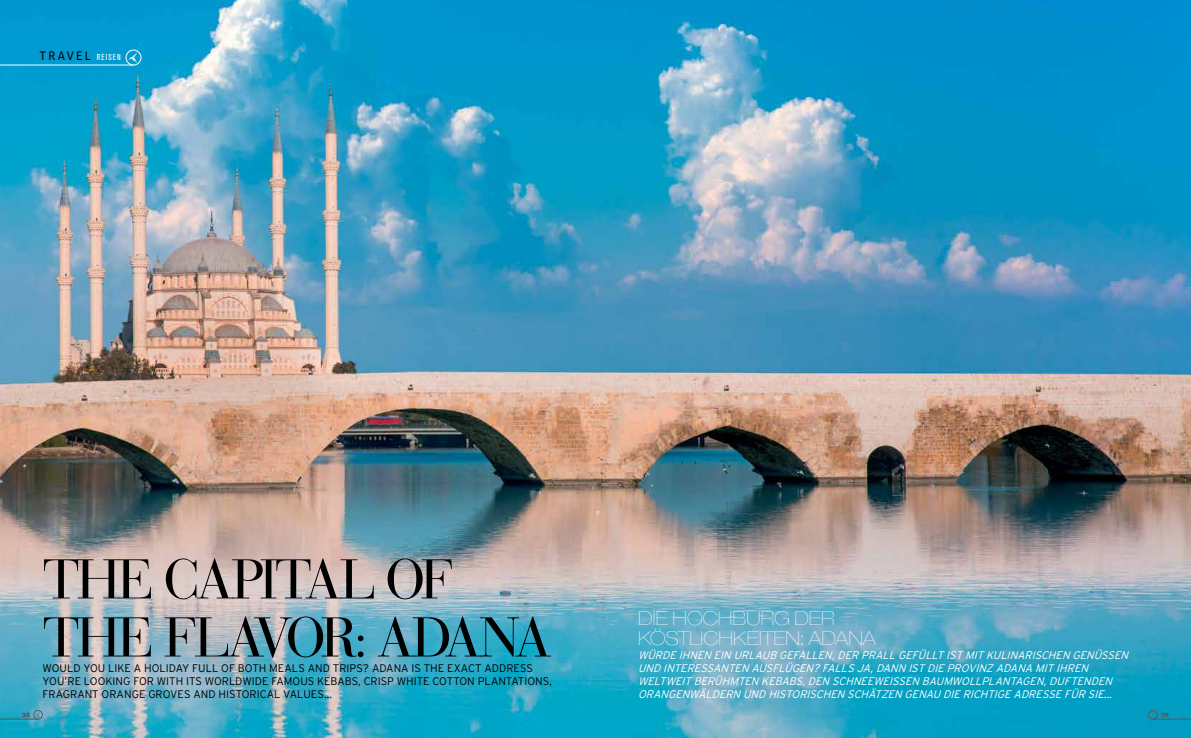
<style>
.page{position:relative;width:1191px;height:738px;background:#fff}
.page>*{position:absolute;margin:0;border:0;box-sizing:border-box;transform-origin:0 0}
.t1{font:55.5px/58px "Bauer Romanm";letter-spacing:-.065em;color:#000}
.t2{font:100 19.2px/20.6px "Lowvetica";letter-spacing:-.005em;color:#fff}
.t3{font:11.4px "Clan Narrow Turk News S Cc";letter-spacing:.205em;color:#000}
.t4{font:italic 300 11px/13px "Interstatem";color:#fff}
.t5{font:300 11px/13px "Interstatem";color:#000}
.t6{font:900 6px "Interstatem";color:#58595b}
.s1{font-family:"Akzidenz Grotesk Cn";font-size:8.4px;color:#fff}
</style>
<div class="page">
<img style="left:0;top:0;width:1191px;height:737px">
<hr style="left:0;top:718px;width:38px;height:1px;background:#58595b">
<hr style="left:1152px;top:718px;width:39px;height:1px;background:#58595b">
<div style="left:34px;top:709px;width:9px;height:9px;border:1px solid #58595b;border-radius:50%"></div>
<svg style="left:35px;top:711px;width:5px;height:6px"></svg>
<div style="left:1148px;top:709px;width:9px;height:9px;border:1px solid #58595b;border-radius:50%"></div>
<svg style="left:1149px;top:711px;width:6px;height:6px"></svg>
<hr style="left:0;top:65px;width:133px;height:1px;background:#fff">
<div style="left:126px;top:50px;width:15px;height:15px;border:1px solid #fff;border-radius:50%"></div>
<svg style="left:128px;top:52px;width:9px;height:10px"></svg>
<p class="t3" style="left:40px;top:50px;width:82px">TRAVEL <span class="s1">REISEN</span></p>
<h1 class="t1" style="left:43px;top:550px;width:510px">THE CAPITAL OF<br>THE FLAVOR: ADANA</h1>
<p class="t5" style="left:43px;top:661px;width:511px">WOULD YOU LIKE A HOLIDAY FULL OF BOTH MEALS AND TRIPS? ADANA IS THE EXACT ADDRESS<br>YOU’RE LOOKING FOR WITH ITS WORLDWIDE FAMOUS KEBABS, CRISP WHITE COTTON PLANTATIONS,<br>FRAGRANT ORANGE GROVES AND HISTORICAL VALUES…</p>
<h2 class="t2" style="left:638px;top:606px;width:240px">DIE HOCHBURG DER<br>KÖSTLICHKEITEN: ADANA</h2>
<p class="t4" style="left:638px;top:648px;width:495px">WÜRDE I HNEN EIN U RLAUB GEFALLEN,DER PRALL GEFÜLLT IST MIT KULINARISCHEN GENÜSSEN UND INTERESSANTEN AUSFLÜGEN? FALLS JA,DANN IST DIE PROVINZ ADANA MIT IHREN WELTWEIT BERÜHMTEN KEBABS,DEN SCHNEEWEISSEN BAUMWOLLPLANTAGEN,DUFTENDEN ORANGENWÄLDERN UND HISTORISCHEN SCHÄTZEN GENAU DIE RICHTIGE ADRESSE FÜR SIE…</p>
<p class="t6" style="left:22px;top:710px;width:10px">38</p>
<p class="t6" style="left:1160px;top:710px;width:9px">39</p>
</div>
